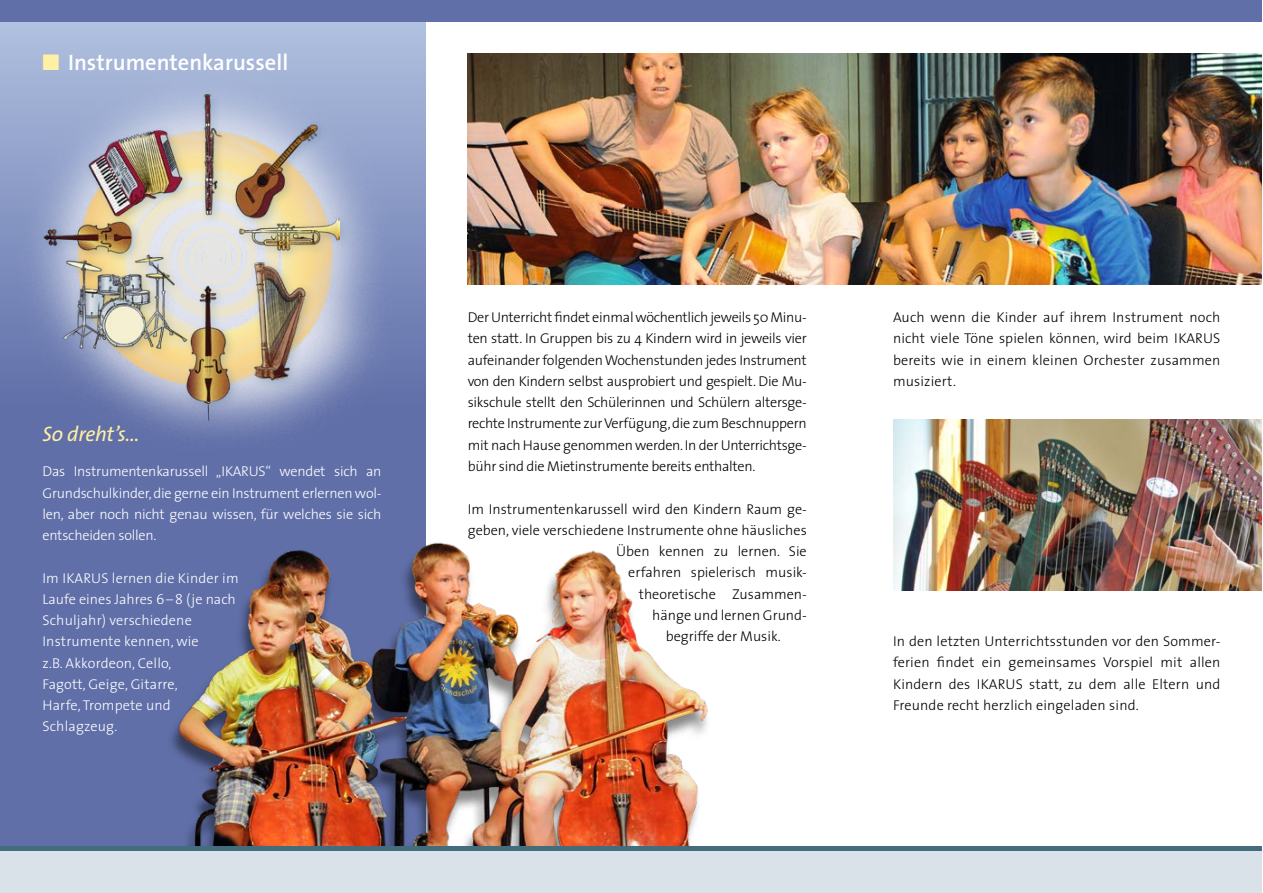
<style>
.page{position:relative;width:1263px;height:893px;background:#fff}
.page>*{position:absolute;margin:0;border:0;box-sizing:border-box;transform-origin:0 0}
.t1{font:600 22.5px "The Sans";color:#fff}
.t2{font:italic 21px "The Sans";letter-spacing:-.01em;color:#fff0a5}
.t3{font:300 14.25px/21.3px "The Sans";color:#000;text-align:justify}
.t4{font:300 14.25px/21.3px "The Sans";letter-spacing:.01em;color:#fff;text-align:justify}
.s1{color:#fff0a5}
</style>
<div class="page">
<svg style="left:0;top:21px;width:425px;height:825px;background:#7483b5"></svg>
<div style="left:0;top:0;width:1262px;height:21px;background:#606fa8"></div>
<div style="left:15px;top:68px;width:383px;height:387px;background:#fff;opacity:.79"></div>
<div style="left:39px;top:89px;width:312px;height:341px;background:#436d7f;opacity:.3"></div>
<img style="left:41px;top:95px;width:298px;height:326px">
<img style="left:468px;top:53px;width:794px;height:232px">
<img style="left:893px;top:420px;width:369px;height:171px">
<img style="left:159px;top:441px;width:549px;height:405px">
<div style="left:0;top:850px;width:1262px;height:43px;background:#d8e2e8"></div>
<hr style="left:0;top:846px;width:1262px;height:4px;background:#436d7f">
<h1 class="t1" style="left:43px;top:44px;width:247px"><span class="s1">■</span> Instrumentenkarussell</h1>
<h2 class="t2" style="left:43px;top:416px;width:99px">So dreht’s…</h2>
<p class="t4" style="left:43px;top:460px;width:341px">Das Instrumentenkarussell „IKARUS“ wendet sich an Grundschulkinder, die gerne ein Instrument erlernen wol&shy;len, aber noch nicht genau wissen, für welches sie sich entscheiden sollen.</p>
<p class="t4" style="left:43px;top:567px;width:198px;text-align:left">Im IKARUS lernen die Kinder im<br>Laufe eines Jahres 6–8 (je nach<br>Schuljahr) verschiedene<br>Instrumente kennen, wie<br>z.B. Akkordeon, Cello,<br>Fagott, Geige, Gitarre,<br>Harfe, Trompete und<br>Schlagzeug.</p>
<p class="t3" style="left:468px;top:306px;width:341px">Der Unterricht findet einmal wöchentlich jeweils 50 Minu&shy;ten statt. In Gruppen bis zu 4 Kindern wird in jeweils vier aufeinander folgenden Wochenstunden jedes Instrument von den Kindern selbst ausprobiert und gespielt. Die Mu&shy;sikschule stellt den Schülerinnen und Schülern altersge&shy;rechte Instrumente zur Verfügung, die zum Beschnuppern mit nach Hause genommen werden. In der Unterrichtsge&shy;bühr sind die Mietinstrumente bereits enthalten.</p>
<p class="t3" style="left:468px;top:498px;width:341px">Im Instrumentenkarussell wird den Kindern Raum ge-</p>
<p class="t3" style="left:468px;top:519px;width:341px">geben, viele verschiedene Instrumente ohne häusliches</p>
<p class="t3" style="left:616px;top:540px;width:192px">Üben kennen zu lernen. Sie</p>
<p class="t3" style="left:628px;top:561px;width:180px">erfahren spielerisch musik-</p>
<p class="t3" style="left:639px;top:583px;width:170px">theoretische Zusammen-</p>
<p class="t3" style="left:652px;top:604px;width:156px">hänge und lernen Grund-</p>
<p class="t3" style="left:666px;top:625px;width:116px">begriffe der Musik.</p>
<p class="t3" style="left:893px;top:306px;width:329px">Auch wenn die Kinder auf ihrem Instrument noch nicht viele Töne spielen können, wird beim IKARUS bereits wie in einem kleinen Orchester zusammen musiziert.</p>
<p class="t3" style="left:893px;top:630px;width:329px">In den letzten Unterrichtsstunden vor den Sommer&shy;ferien findet ein gemeinsames Vorspiel mit allen Kindern des IKARUS statt, zu dem alle Eltern und Freunde recht herzlich eingeladen sind.</p>
</div>
